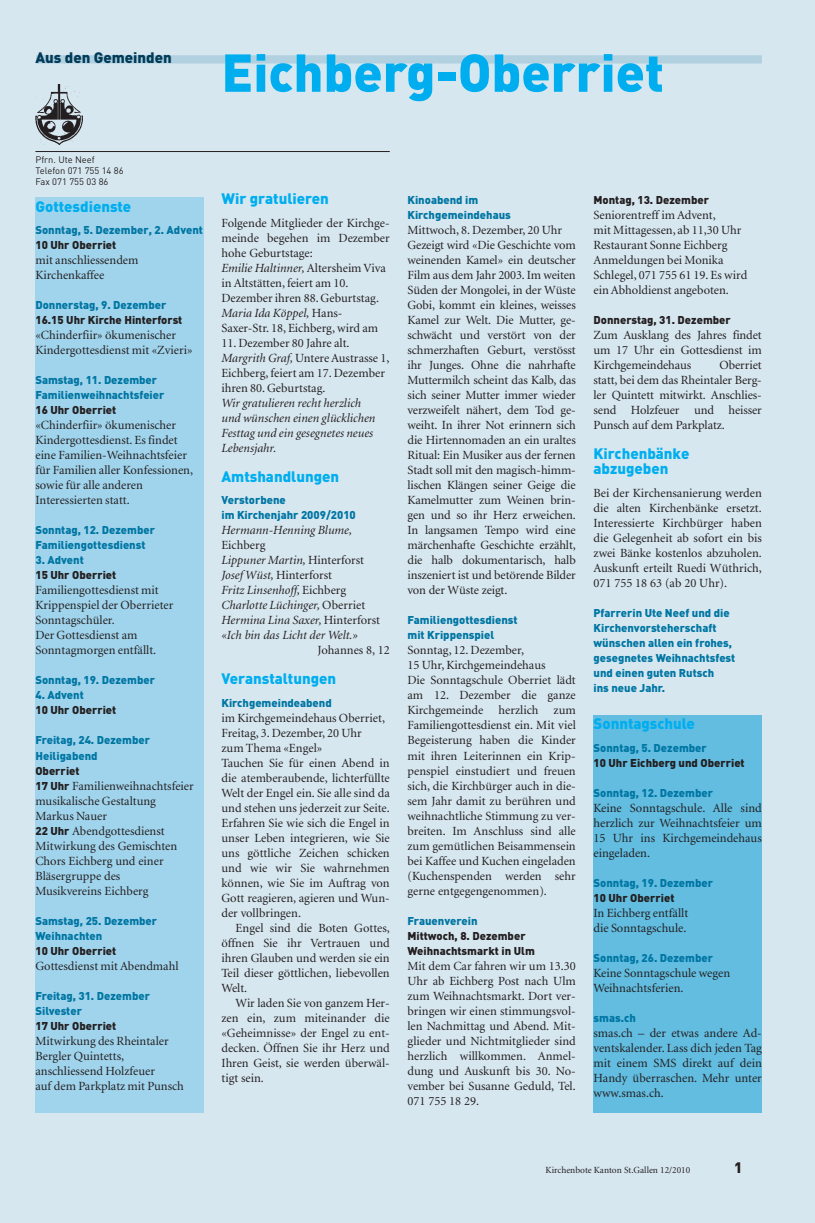
<style>
.page{position:relative;width:815px;height:1223px;background:#fff}
.page>*{position:absolute;margin:0;border:0;box-sizing:border-box;transform-origin:0 0}
.t1{font:900 52.5px "DIN";color:#00aeef}
.t2{font:900 15px/15px "DIN";color:#00aeef}
.t3{font:900 15px "DIN";color:#003b57}
.t4{font:900 15px "DIN";color:#231f20}
.t5{font:12.5px/15px "Minion";color:#231f20}
.t6{font:italic 12.5px/15px "Minion";color:#231f20}
.t7{font:900 11.25px/15px "DIN";color:#0076a3}
.t8{font:900 11.25px/15px "DIN";color:#231f20}
.t9{font:9.38px/11.2px "DIN";color:#231f20}
.t10{font:9.38px "Minion";color:#231f20}
.s1{font-family:"DIN";font-weight:900;font-size:11.25px}
.s2{font-style:italic}
.s3{font-style:normal}
</style>
<div class="page">
<div style="left:0;top:0;width:815px;height:1222px;background:#d7e7f0"></div>
<div style="left:36px;top:55px;width:726px;height:8px;background:#b1d0e0"></div>
<img style="left:35px;top:84px;width:47px;height:60px">
<hr style="left:35px;top:151px;width:355px;height:1px;background:#231f20">
<div style="left:35px;top:197px;width:169px;height:915px;background:#a0d4ec"></div>
<div style="left:594px;top:715px;width:168px;height:397px;background:#62bde1"></div>
<p class="t3" style="left:35px;top:49px;width:138px">Aus den Gemeinden</p>
<h1 class="t1" style="left:221px;top:43px;width:444px">Eichberg-Oberriet</h1>
<p class="t9" style="left:35px;top:154px;width:90px">Pfrn. Ute Neef<br>Telefon 071 755 14 86<br>Fax 071 755 03 86</p>
<p class="t2" style="left:35px;top:199px;width:97px">Gottesdienste</p>
<p class="t7" style="left:35px;top:223px;width:169px">Sonntag, 5. Dezember, 2. Advent</p>
<p class="t8" style="left:35px;top:238px;width:82px">10 Uhr Oberriet</p>
<p class="t5" style="left:35px;top:254px;width:104px">mit anschliessendem<br>Kirchenkaffee</p>
<p class="t7" style="left:35px;top:298px;width:133px">Donnerstag, 9. Dezember</p>
<p class="t8" style="left:35px;top:313px;width:148px">16.15 Uhr Kirche Hinterforst</p>
<p class="t5" style="left:35px;top:329px;width:159px">«Chinderfiir» ökumenischer<br>Kindergottesdienst mit «Zvieri»</p>
<p class="t7" style="left:35px;top:373px;width:131px">Samstag, 11. Dezember<br>Familienweihnachtsfeier</p>
<p class="t8" style="left:35px;top:403px;width:82px">16 Uhr Oberriet</p>
<p class="t5" style="left:35px;top:419px;width:159px">«Chinderfiir» ökumenischer<br>Kindergottesdienst. Es findet eine Familien-Weihnachtsfeier für Familien aller Konfessionen, sowie für alle anderen<br>Interessierten statt.</p>
<p class="t7" style="left:35px;top:523px;width:121px">Sonntag, 12. Dezember<br>Familiengottesdienst</p>
<p class="t7" style="left:35px;top:553px;width:50px">3. Advent</p>
<p class="t8" style="left:35px;top:568px;width:82px">15 Uhr Oberriet</p>
<p class="t5" style="left:35px;top:584px;width:139px">Familiengottesdienst mit<br>Krippenspiel der Oberrieter<br>Sonntagschüler.<br>Der Gottesdienst am<br>Sonntagmorgen entfällt.</p>
<p class="t7" style="left:35px;top:673px;width:121px">Sonntag, 19. Dezember</p>
<p class="t7" style="left:35px;top:688px;width:50px">4. Advent</p>
<p class="t8" style="left:35px;top:703px;width:82px">10 Uhr Oberriet</p>
<p class="t7" style="left:35px;top:733px;width:116px">Freitag, 24. Dezember<br>Heiligabend</p>
<p class="t8" style="left:35px;top:763px;width:46px">Oberriet</p>
<p class="t5" style="left:35px;top:779px;width:160px"><span class="s1">17 Uhr</span> Familienweihnachtsfeier musikalische Gestaltung<br>Markus Nauer<br><span class="s1">22 Uhr</span> Abendgottesdienst<br>Mitwirkung des Gemischten<br>Chors Eichberg und einer<br>Bläsergruppe des<br>Musikvereins Eichberg</p>
<p class="t7" style="left:35px;top:913px;width:123px">Samstag, 25. Dezember<br>Weihnachten</p>
<p class="t8" style="left:35px;top:943px;width:82px">10 Uhr Oberriet</p>
<p class="t5" style="left:35px;top:959px;width:145px">Gottesdienst mit Abendmahl</p>
<p class="t7" style="left:35px;top:988px;width:116px">Freitag, 31. Dezember<br>Silvester</p>
<p class="t8" style="left:35px;top:1018px;width:82px">17 Uhr Oberriet</p>
<p class="t5" style="left:35px;top:1034px;width:150px">Mitwirkung des Rheintaler<br>Bergler Quintetts, anschliessend Holzfeuer<br>auf dem Parkplatz mit Punsch</p>
<p class="t2" style="left:221px;top:191px;width:109px">Wir gratulieren</p>
<p class="t5" style="left:221px;top:216px;width:170px">Folgende Mitglieder der Kirchge&shy;meinde begehen im Dezember hohe Geburtstage:<br><span class="s2">Emilie Haltinner,</span> Altersheim Viva in Altstätten, feiert am 10.<br>Dezember ihren 88. Geburtstag.<br><span class="s2">Maria Ida Köppel,</span> Hans-<br>Saxer-Str. 18, Eichberg,wird am</p>
<p class="t5" style="left:221px;top:336px;width:170px">11. Dezember 80 Jahre alt.<br><span class="s2">Margrith Graf,</span> Untere Austrasse 1,<br>Eichberg, feiert am 17. Dezember ihren 80. Geburtstag.</p>
<p class="t6" style="left:221px;top:396px;width:156px">Wir gratulieren recht herzlich und wünschen einen glücklichen<br>Festtag und ein gesegnetes neues<br>Lebensjahr.</p>
<p class="t2" style="left:221px;top:469px;width:119px">Amtshandlungen</p>
<p class="t7" style="left:221px;top:493px;width:136px">Verstorbene<br>im Kirchenjahr 2009/2010</p>
<p class="t6" style="left:221px;top:524px;width:132px">Hermann-Henning Blume,</p>
<p class="t6" style="left:221px;top:539px;width:160px"><span class="s3">Eichberg<br></span>Lippuner Martin, <span class="s3">Hinterforst<br></span>Josef Wüst, <span class="s3">Hinterforst<br></span>Fritz Linsenhoff, <span class="s3">Eichberg<br></span>Charlotte Lüchinger, <span class="s3">Oberriet<br></span>Hermina Lina Saxer, <span class="s3">Hinterforst </span>«Ich bin das Licht der Welt.»</p>
<p class="t5" style="left:318px;top:644px;width:74px">Johannes 8, 12</p>
<p class="t2" style="left:221px;top:671px;width:116px">Veranstaltungen</p>
<p class="t7" style="left:221px;top:695px;width:112px">Kirchgemeindeabend</p>
<p class="t5" style="left:221px;top:711px;width:170px">im Kirchgemeindehaus Oberriet,<br>Freitag, 3. Dezember, 20 Uhr<br>zum Thema «Engel»<br>Tauchen Sie für einen Abend in die atemberaubende, lichterfüllte<br>Welt der Engel ein. Sie alle sind da und stehen uns jederzeit zur Seite.<br>Erfahren Sie wie sich die Engel in unser Leben integrieren, wie Sie uns göttliche Zeichen schicken und wie wir Sie wahrnehmen können, wie Sie im Auftrag von<br>Gott reagieren, agieren und Wun&shy;der vollbringen.</p>
<p class="t5" style="left:221px;top:921px;width:170px;text-align:justify;text-indent:14px">Engel sind die Boten Gottes, öffnen Sie ihr Vertrauen und ihren Glauben und werden sie ein Teil dieser göttlichen, liebevollen Welt.</p>
<p class="t5" style="left:221px;top:996px;width:170px;text-align:justify;text-indent:14px">Wir laden Sie von ganzem Her&shy;zen ein, zum miteinander die «Geheimnisse» der Engel zu ent&shy;decken. Öffnen Sie ihr Herz und Ihren Geist, sie werden überwäl&shy;tigt sein.</p>
<p class="t7" style="left:407px;top:193px;width:105px">Kinoabend im<br>Kirchgemeindehaus</p>
<p class="t5" style="left:407px;top:224px;width:170px">Mittwoch, 8. Dezember, 20 Uhr<br>Gezeigt wird «Die Geschichte vom weinenden Kamel» ein deutscher<br>Film aus dem Jahr 2003. Im weiten<br>Süden der Mongolei, in der Wüste<br>Gobi, kommt ein kleines, weisses<br>Kamel zur Welt. Die Mutter, ge&shy;schwächt und verstört von der schmerzhaften Geburt, verstösst ihr Junges. Ohne die nahrhafte<br>Muttermilch scheint das Kalb, das sich seiner Mutter immer wieder verzweifelt nähert, dem Tod ge&shy;weiht. In ihrer Not erinnern sich die Hirtennomaden an ein uraltes<br>Ritual: Ein Musiker aus der fernen<br>Stadt soll mit den magisch-himm&shy;lischen Klängen seiner Geige die<br>Kamelmutter zum Weinen brin&shy;gen und so ihr Herz erweichen.<br>In langsamen Tempo wird eine märchenhafte Geschichte erzählt, die halb dokumentarisch, halb inszeniert ist und betörende Bilder von der Wüste zeigt.</p>
<p class="t7" style="left:407px;top:613px;width:112px">Familiengottesdienst mit Krippenspiel</p>
<p class="t5" style="left:407px;top:644px;width:170px">Sonntag, 12. Dezember,<br>15 Uhr,Kirchgemeindehaus<br>Die Sonntagschule Oberriet lädt am 12. Dezember die ganze<br>Kirchgemeinde herzlich zum<br>Familiengottesdienst ein. Mit viel<br>Begeisterung haben die Kinder mit ihren Leiterinnen ein Krip&shy;penspiel einstudiert und freuen sich, die Kirchbürger auch in die&shy;sem Jahr damit zu berühren und weihnachtliche Stimmung zu ver&shy;breiten. Im Anschluss sind alle zum gemütlichen Beisammensein bei Kaffee und Kuchen eingeladen (Kuchenspenden werden sehr gerne entgegengenommen).</p>
<p class="t7" style="left:407px;top:913px;width:72px">Frauenverein</p>
<p class="t8" style="left:407px;top:928px;width:129px">Mittwoch, 8. Dezember<br>Weihnachtsmarkt in Ulm</p>
<p class="t5" style="left:407px;top:959px;width:170px;text-align:justify">Mit dem Car fahren wir um 13.30<br>Uhr ab Eichberg Post nach Ulm zum Weihnachtsmarkt. Dort ver&shy;bringen wir einen stimmungsvol&shy;len Nachmittag und Abend. Mit&shy;glieder und Nichtmitglieder sind herzlich willkommen. Anmel&shy;dung und Auskunft bis 30. No&shy;vember bei Susanne Geduld, Tel.<br>071 755 18 29.</p>
<p class="t8" style="left:594px;top:193px;width:117px">Montag, 13. Dezember</p>
<p class="t5" style="left:594px;top:209px;width:155px">Seniorentreff im Advent,<br>mit Mittagessen, ab 11,30 Uhr<br>Restaurant Sonne Eichberg<br>Anmeldungen bei Monika<br>Schlegel, 071 755 61 19. Es wird ein Abholdienst angeboten.</p>
<p class="t8" style="left:594px;top:313px;width:139px">Donnerstag, 31. Dezember</p>
<p class="t5" style="left:594px;top:329px;width:170px;text-align:justify">Zum Ausklang des Jahres findet um 17 Uhr ein Gottesdienst im Kirchgemeindehaus</p>
<p class="t5" style="left:594px;top:359px;width:170px;text-align:justify;text-indent:126px">Oberriet statt, bei dem das Rheintaler Berg&shy;ler Quintett mitwirkt. Anschlies&shy;send Holzfeuer und heisser Punsch auf dem Parkplatz.</p>
<p class="t2" style="left:594px;top:446px;width:98px">Kirchenbänke abzugeben</p>
<p class="t5" style="left:594px;top:486px;width:170px;text-align:justify">Bei der Kirchensanierung werden die alten Kirchenbänke ersetzt.<br>Interessierte Kirchbürger haben die Gelegenheit ab sofort ein bis zwei Bänke kostenlos abzuholen.<br>Auskunft erteilt Ruedi Wüthrich, 071 755 18 63 (ab 20 Uhr).</p>
<p class="t7" style="left:594px;top:605px;width:143px">Pfarrerin Ute Neef und die<br>Kirchenvorsteherschaft wünschen allen ein frohes, gesegnetes Weihnachtsfest und einen guten Rutsch<br>ins neue Jahr.</p>
<p class="t2" style="left:594px;top:716px;width:103px">Sonntagschule</p>
<p class="t7" style="left:594px;top:740px;width:115px">Sonntag, 5. Dezember</p>
<p class="t8" style="left:594px;top:755px;width:153px">10 Uhr Eichberg und Oberriet</p>
<p class="t7" style="left:594px;top:785px;width:121px">Sonntag, 12. Dezember</p>
<p class="t5" style="left:594px;top:801px;width:170px;text-align:justify">Keine Sonntagschule. Alle sind herzlich zur Weihnachtsfeier um 15 Uhr ins Kirchgemeindehaus eingeladen.</p>
<p class="t7" style="left:594px;top:875px;width:121px">Sonntag, 19. Dezember</p>
<p class="t8" style="left:594px;top:890px;width:82px">10 Uhr Oberriet</p>
<p class="t5" style="left:594px;top:906px;width:96px">In Eichberg entfällt die Sonntagschule.</p>
<p class="t7" style="left:594px;top:950px;width:121px">Sonntag, 26. Dezember</p>
<p class="t5" style="left:594px;top:966px;width:138px">Keine Sonntagschule wegen<br>Weihnachtsferien.</p>
<p class="t7" style="left:594px;top:1010px;width:44px">smas.ch</p>
<p class="t5" style="left:594px;top:1026px;width:170px;text-align:justify">smas.ch – der etwas andere Ad&shy;ventskalender. Lass dich jeden Tag mit einem SMS direkt auf dein Handy überraschen. Mehr unter www.smas.ch.</p>
<p class="t10" style="left:546px;top:1166px;width:146px">Kirchenbote Kanton St.Gallen 12/2010</p>
<p class="t4" style="left:734px;top:1159px;width:10px">1</p>
</div>
